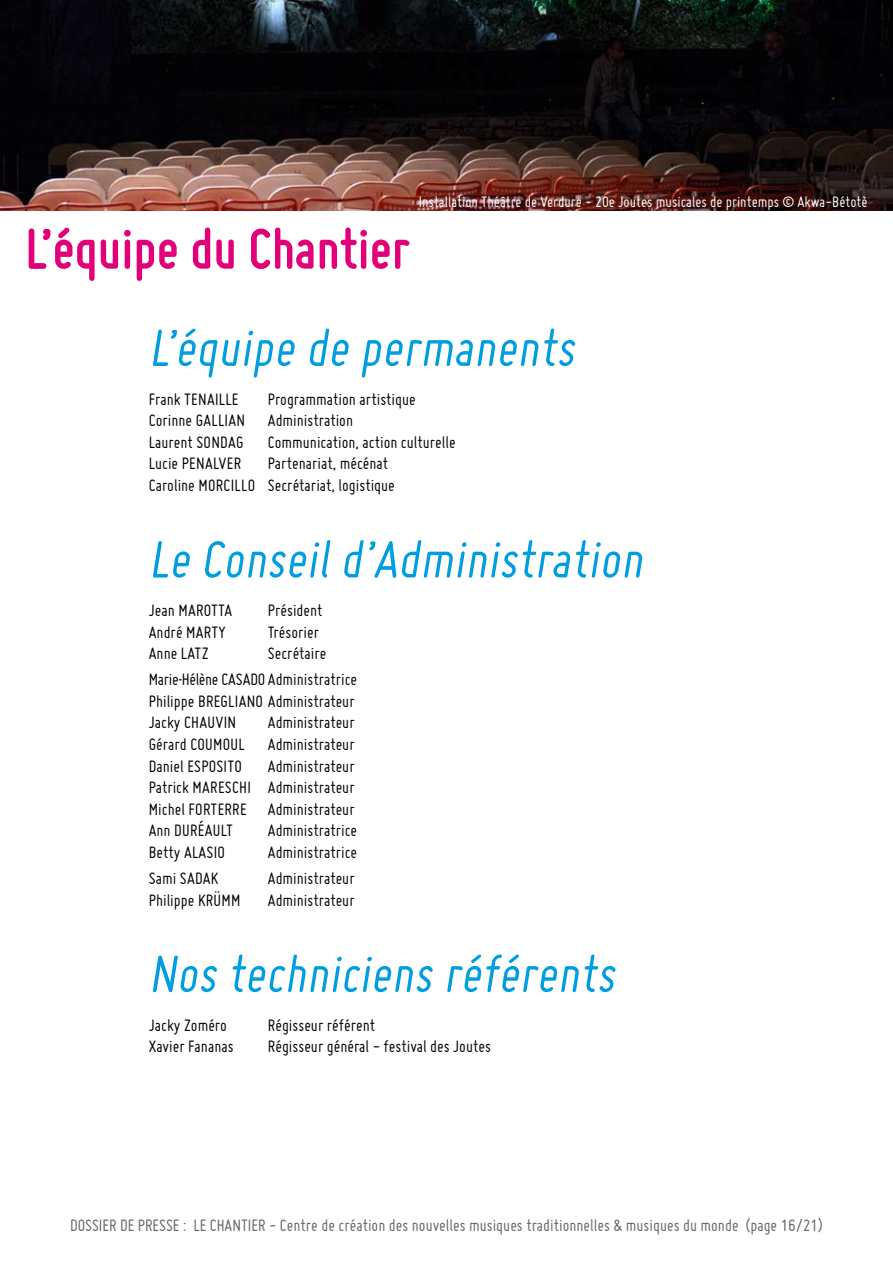
<style>
.page{position:relative;width:893px;height:1263px;background:#fff}
.page>*{position:absolute;margin:0;border:0;box-sizing:border-box;transform-origin:0 0}
.t1{font:700 60px "Miso";color:#e2007a}
.t2{font:italic 57px "Miso";color:#009ee0}
.t3{font:18px "Miso";color:#000}
.t4{font:18px "Miso";color:#646567}
.t5{font:18px "Miso";letter-spacing:-.02em;color:#000}
.t6{font:16.5px "Miso";color:#fff}
</style>
<div class="page">
<img style="left:0;top:0;width:893px;height:210px">
<h1 class="t1" style="left:26px;top:215px;width:386px">L’équipe du Chantier</h1>
<p class="t6" style="left:419px;top:193px;width:450px">Installation Théâtre de Verdure - 20e Joutes musicales de printemps © Akwa-Bétotè</p>
<h2 class="t2" style="left:149px;top:316px;width:437px">L’équipe de permanents</h2>
<p class="t3" style="left:149px;top:389px;width:50px">Frank Tenaille</p>
<p class="t3" style="left:268px;top:389px;width:149px">Programmation artistique</p>
<p class="t3" style="left:149px;top:410px;width:63px">Corinne Gallian</p>
<p class="t3" style="left:268px;top:410px;width:87px">Administration</p>
<p class="t3" style="left:149px;top:432px;width:64px">Laurent Sondag</p>
<p class="t3" style="left:268px;top:432px;width:189px">Communication, action culturelle</p>
<p class="t3" style="left:149px;top:454px;width:49px">Lucie Penalver</p>
<p class="t3" style="left:268px;top:454px;width:122px">Partenariat, mécénat</p>
<p class="t3" style="left:149px;top:475px;width:67px">Caroline Morcillo</p>
<p class="t3" style="left:268px;top:475px;width:129px">Secrétariat, logistique</p>
<h2 class="t2" style="left:149px;top:528px;width:505px">Le Conseild’Administration</h2>
<p class="t3" style="left:149px;top:600px;width:48px">Jean Marotta</p>
<p class="t3" style="left:268px;top:600px;width:56px">Président</p>
<p class="t3" style="left:149px;top:622px;width:78px">André Marty</p>
<p class="t3" style="left:268px;top:622px;width:53px">Trésorier</p>
<p class="t3" style="left:149px;top:644px;width:47px">Anne Latz</p>
<p class="t3" style="left:268px;top:644px;width:60px">Secrétaire</p>
<p class="t5" style="left:149px;top:669px;width:88px">Marie-Hélène Casado</p>
<p class="t3" style="left:268px;top:669px;width:91px">Administratrice</p>
<p class="t3" style="left:149px;top:691px;width:66px">Philippe Bregliano</p>
<p class="t3" style="left:268px;top:691px;width:88px">Administrateur</p>
<p class="t3" style="left:149px;top:713px;width:74px">Jacky Chauvin</p>
<p class="t3" style="left:268px;top:713px;width:88px">Administrateur</p>
<p class="t3" style="left:149px;top:734px;width:95px">Gérard Coumoul</p>
<p class="t3" style="left:268px;top:734px;width:88px">Administrateur</p>
<p class="t3" style="left:149px;top:756px;width:53px">Daniel Esposito</p>
<p class="t3" style="left:268px;top:756px;width:88px">Administrateur</p>
<p class="t3" style="left:149px;top:777px;width:62px">Patrick Mareschi</p>
<p class="t3" style="left:268px;top:777px;width:88px">Administrateur</p>
<p class="t3" style="left:149px;top:799px;width:55px">Michel Forterre</p>
<p class="t3" style="left:268px;top:799px;width:88px">Administrateur</p>
<p class="t3" style="left:149px;top:821px;width:79px">Ann Duréault</p>
<p class="t3" style="left:268px;top:821px;width:91px">Administratrice</p>
<p class="t3" style="left:149px;top:842px;width:51px">Betty Alasio</p>
<p class="t3" style="left:268px;top:842px;width:91px">Administratrice</p>
<p class="t3" style="left:149px;top:868px;width:71px">Sami Sadak</p>
<p class="t3" style="left:268px;top:868px;width:88px">Administrateur</p>
<p class="t3" style="left:149px;top:890px;width:82px">Philippe Krümm</p>
<p class="t3" style="left:268px;top:890px;width:88px">Administrateur</p>
<h2 class="t2" style="left:149px;top:942px;width:477px">Nos techniciens référents</h2>
<p class="t3" style="left:149px;top:1015px;width:80px">Jacky Zoméro</p>
<p class="t3" style="left:268px;top:1015px;width:109px">Régisseur référent</p>
<p class="t3" style="left:149px;top:1036px;width:86px">Xavier Fananas</p>
<p class="t3" style="left:268px;top:1036px;width:225px">Régisseur général - festival des Joutes</p>
<p class="t4" style="left:70px;top:1215px;width:754px">DOSSIER DE PRESSE : LE CHANTIER - Centre de création des nouvelles musiques traditionnelles &amp; musiques du monde (page 16/21)</p>
</div>
